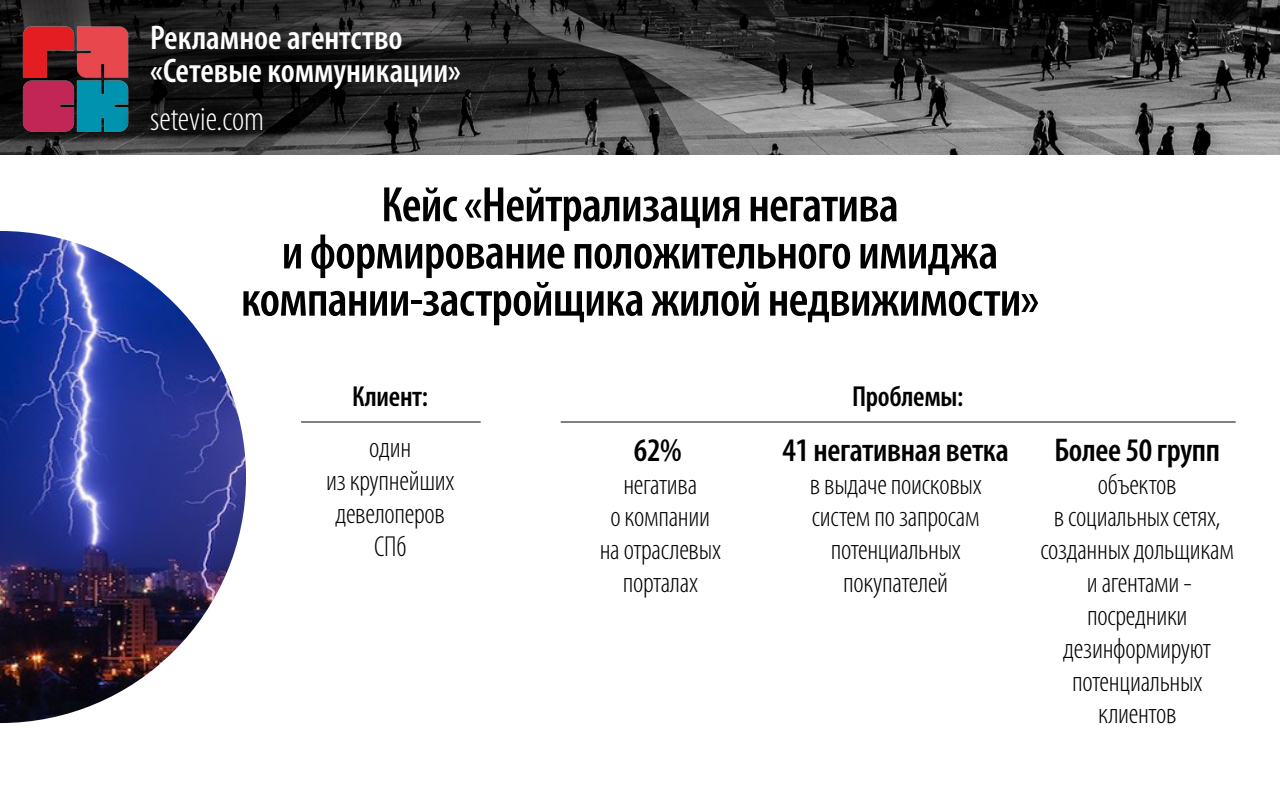
<style>
.page{position:relative;width:1280px;height:800px;background:#fff}
.page>*{position:absolute;margin:0;border:0;box-sizing:border-box;transform-origin:0 0}
.t1{font:600 condensed 50.1px/47.2px "Myriad Pro";letter-spacing:-.015em;color:#000;text-align:center}
.t2{font:600 condensed 34.3px/32.7px "Myriad Pro";color:#fff}
.t3{font:300 condensed 34.3px "Myriad Pro";color:#fff}
.t4{font:600 condensed 33px "Myriad Pro";letter-spacing:-.01em;color:#000}
.t5{font:300 condensed 29px/32.8px "Myriad Pro";letter-spacing:-.01em;color:#000;text-align:center}
.t6{font:600 condensed 29px "Myriad Pro";letter-spacing:-.01em;color:#000}
</style>
<div class="page">
<img style="left:0;top:231px;width:246px;height:492px">
<hr style="left:301px;top:422px;width:180px;height:1px;background:#000">
<hr style="left:561px;top:422px;width:675px;height:1px;background:#000">
<svg style="left:0;top:0;width:1280px;height:154px;background:#454545"></svg>
<img style="left:19px;top:20px;width:111px;height:115px">
<svg style="left:120px;top:88px;width:181px;height:66px;background:#252829"></svg>
<svg style="left:130px;top:20px;width:274px;height:80px;background:#181818"></svg>
<p class="t2" style="left:150px;top:21px;width:312px">Рекламное агентство «Сетевые коммуникации»</p>
<p class="t3" style="left:150px;top:98px;width:115px">setevie.com</p>
<h1 class="t1" style="left:241px;top:180px;width:800px">Кейс «Нейтрализация негатива<br>и формирование положительного имиджа компании-застройщика жилой недвижимости»</h1>
<p class="t6" style="left:352px;top:379px;width:77px">Клиент:</p>
<p class="t5" style="left:326px;top:431px;width:130px">один<br>из крупнейших девелоперов<br>СПб</p>
<p class="t4" style="left:634px;top:429px;width:49px">62%</p>
<p class="t5" style="left:600px;top:467px;width:123px">негатива<br>о компании на отраслевых порталах</p>
<p class="t6" style="left:852px;top:379px;width:113px">Проблемы:</p>
<p class="t4" style="left:782px;top:429px;width:228px">41 негативная ветка</p>
<p class="t5" style="left:810px;top:467px;width:173px">в выдаче поисковых систем по запросам потенциальных покупателей</p>
<p class="t4" style="left:1054px;top:429px;width:167px">Более 50 групп</p>
<p class="t5" style="left:1040px;top:467px;width:195px">объектов<br>в социальных сетях, созданных дольщикам и агентами - посредники дезинформируют потенциальных клиентов</p>
</div>
